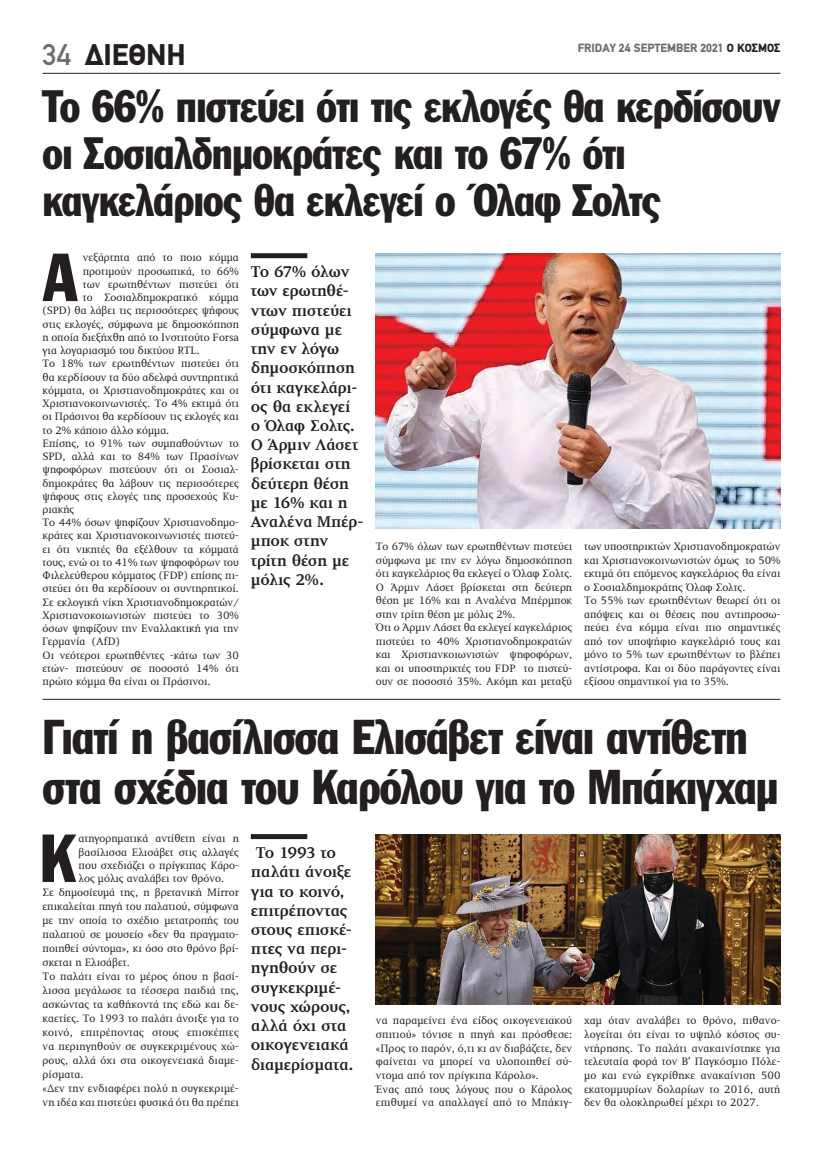
<style>
.page{position:relative;width:823px;height:1149px;background:#fff}
.page>*{position:absolute;margin:0;border:0;box-sizing:border-box;transform-origin:0 0}
.t1{font:66.6px "Franklin Gothic Greek Cond";color:#231f20}
.t2{font:48px/50px "Franklin Gothic Greek Cond";letter-spacing:-.02em;color:#231f20}
.t3{font:44.6px/46.7px "Franklin Gothic Greek Cond";letter-spacing:-.02em;color:#231f20}
.t4{font:900 30px "PF Din Text";color:#231f20}
.t5{font:700 16px/19.2px "PF Diplomat";letter-spacing:-.015em;color:#231f20}
.t6{font:900 12px "PF Din Text";color:#6c6d70}
.t7{font:11px/13.5px "PF Diplomat";color:#231f20}
.s1{font-weight:500;color:#6c6d70}
.s2{color:#231f20}
</style>
<div class="page">
<hr style="left:43px;top:73px;width:737px;height:1px;background:#231f20">
<svg style="left:251px;top:834px;width:56px;height:4px"></svg>
<div style="left:251px;top:253px;width:56px;height:5px;background:#231f20"></div>
<img style="left:375px;top:253px;width:405px;height:275px">
<img style="left:375px;top:834px;width:405px;height:170px">
<hr style="left:43px;top:698px;width:737px;height:1px;background:#231f20">
<h3 class="t4" style="left:43px;top:37px;width:145px"><span class="s1">34</span> ΔΙΕΘΝΗ</h3>
<p class="t6" style="left:577px;top:40px;width:204px">FRIDAY 24 SEPTEMBER 2021 <span class="s2">Ο ΚΟΣΜΟΣ</span></p>
<h3 class="t3" style="left:42px;top:83px;width:738px">Το 66% πιστεύει ότι τις εκλογές θα κερδίσουν οι Σοσιαλδημοκράτες και το 67% ότι καγκελάριος θα εκλεγεί ο Όλαφ Σολτς</h3>
<h1 class="t1" style="left:43px;top:239px;width:35px">Α</h1>
<p class="t7" style="left:83px;top:251px;width:157px">νεξάρτητα από το ποιο κόμμα</p>
<p class="t7" style="left:83px;top:264px;width:157px">προτιμούν προσωπικά, το 66%</p>
<p class="t7" style="left:83px;top:277px;width:157px">των ερωτηθέντων πιστεύει ότι</p>
<p class="t7" style="left:83px;top:291px;width:157px">το Σοσιαλδημοκρατικό κόμμα</p>
<p class="t7" style="left:43px;top:304px;width:198px">(SPD) θα λάβει τις περισσότερες ψήφους</p>
<p class="t7" style="left:43px;top:317px;width:198px">στις εκλογές, σύμφωνα με δημοσκόπηση</p>
<p class="t7" style="left:43px;top:330px;width:198px">η οποία διεξήχθη από το Ινστιτούτο Forsa</p>
<p class="t7" style="left:43px;top:344px;width:158px">για λογαριασμό του δικτύου RTL.</p>
<p class="t7" style="left:43px;top:357px;width:198px">Tο 18% των ερωτηθέντων πιστεύει ότι</p>
<p class="t7" style="left:43px;top:370px;width:198px">θα κερδίσουν τα δύο αδελφά συντηρητικά</p>
<p class="t7" style="left:43px;top:383px;width:198px">κόμματα, οι Χριστιανοδημοκράτες και οι</p>
<p class="t7" style="left:43px;top:397px;width:198px">Χριστιανοκοινωνιστές. Το 4% εκτιμά ότι</p>
<p class="t7" style="left:43px;top:410px;width:198px">οι Πράσινοι θα κερδίσουν τις εκλογές και</p>
<p class="t7" style="left:43px;top:423px;width:128px">το 2% κάποιο άλλο κόμμα.</p>
<p class="t7" style="left:43px;top:436px;width:198px">Επίσης, το 91% των συμπαθούντων το</p>
<p class="t7" style="left:43px;top:449px;width:198px">SPD, αλλά και το 84% των Πρασίνων</p>
<p class="t7" style="left:43px;top:463px;width:198px">ψηφοφόρων πιστεύουν ότι οι Σοσιαλ-</p>
<p class="t7" style="left:43px;top:476px;width:198px">δημοκράτες θα λάβουν τις περισσότερες</p>
<p class="t7" style="left:43px;top:489px;width:198px">ψήφους στις ελογές τιης προσεχούς Κυ-</p>
<p class="t7" style="left:43px;top:502px;width:33px">ριακής</p>
<p class="t7" style="left:43px;top:516px;width:198px">Το 44% όσων ψηφίζουν Χριστιανοδημο-</p>
<p class="t7" style="left:43px;top:529px;width:198px">κράτες και Χριστιανοκοινωνιστές πιστεύ-</p>
<p class="t7" style="left:43px;top:542px;width:198px">ει ότι νικητές θα εξέλθουν τα κόμματά</p>
<p class="t7" style="left:43px;top:555px;width:198px">τους, ενώ οι το 41% των ψηφοφόρων του</p>
<p class="t7" style="left:43px;top:569px;width:198px">Φιλελεύθερου κόμματος (FDP) επίσης πι-</p>
<p class="t7" style="left:43px;top:582px;width:198px">στεύει ότι θα κερδίσουν οι συντηρητικοί.</p>
<p class="t7" style="left:43px;top:595px;width:198px">Σε εκλογική νίκη Χριστιανοδημοκρατών/</p>
<p class="t7" style="left:43px;top:608px;width:198px">Χριστιανοκοιωνιστών πιστεύει το 30%</p>
<p class="t7" style="left:43px;top:622px;width:198px">όσων ψηφίζουν την Εναλλακτική για την</p>
<p class="t7" style="left:43px;top:635px;width:79px">Γερμανία (AfD)</p>
<p class="t7" style="left:43px;top:648px;width:198px">Οι νεότεροι ερωτηθέντες -κάτω των 30</p>
<p class="t7" style="left:43px;top:661px;width:198px">ετών- πιστεύουν σε ποσοστό 14% ότι</p>
<p class="t7" style="left:43px;top:674px;width:169px">πρώτο κόμμα θα είναι οι Πράσινοι.</p>
<h3 class="t5" style="left:251px;top:262px;width:114px">Το 67% όλων των ερωτηθέ&shy;ντων πιστεύει σύμφωνα με την εν λόγω δημοσκόπηση ότι καγκελάρι&shy;ος θα εκλεγεί ο Όλαφ Σολτς.<br>Ο Άρμιν Λάσετ βρίσκεται στη δεύτερη θέση με 16% και η<br>Αναλένα Μπέρ&shy;μποκ στην τρίτη θέση με μόλις 2%.</h3>
<p class="t7" style="left:375px;top:540px;width:198px">Το 67% όλων των ερωτηθέντων πιστεύει σύμφωνα με την εν λόγω δημοσκόπηση ότι καγκελάριος θα εκλεγεί ο Όλαφ Σολτς.<br>Ο Άρμιν Λάσετ βρίσκεται στη δεύτερη θέση με 16% και η Αναλένα Μπέρμποκ στην τρίτη θέση με μόλις 2%.<br>Ότι ο Άρμιν Λάσετ θα εκλεγεί καγκελάριος πιστεύει το 40% Χριστιανοδημοκρατών και Χριστιανκοιωνιστών ψηφοφόρων, και οι υποστηρικτές του FDP το πιστεύ&shy;ουν σε ποσοστό 35%. Ακόμη και μεταξύ</p>
<p class="t7" style="left:583px;top:540px;width:198px">των υποστηρικτών Χριστιανοδημοκρατών και Χριστιανοκοινωνιστών όμως το 50% εκτιμά ότι επόμενος καγκελάριος θα είναι ο Σοσιαλδημοκράτης Όλαφ Σολτς.<br>Το 55% των ερωτηθέντων θεωρεί ότι οι απόψεις και οι θέσεις που αντιπροσω&shy;πεύει ένα κόμμα είναι πιο σημαντικές από τον υποψήφιο καγκελάριό τους και μόνο το 5% των ερωτηθέντων το βλέπει αντίστροφα. Και οι δύο παράγοντες είναι εξίσου σημαντικοί για το 35%.</p>
<h2 class="t2" style="left:43px;top:711px;width:737px">Γιατί η βασίλισσα Ελισάβετ είναι αντίθετη στα σχέδια του Καρόλου για το Μπάκιγχαμ</h2>
<h1 class="t1" style="left:40px;top:820px;width:38px">Κ</h1>
<p class="t7" style="left:79px;top:831px;width:162px">ατηγορηματικά αντίθετη είναι η</p>
<p class="t7" style="left:79px;top:845px;width:162px">βασίλισσα Ελισάβετ στις αλλαγές</p>
<p class="t7" style="left:79px;top:858px;width:162px">που σχεδιάζει ο πρίγκιπας Κάρο-</p>
<p class="t7" style="left:79px;top:871px;width:147px">λος μόλις αναλάβει τον θρόνο.</p>
<p class="t7" style="left:43px;top:885px;width:198px">Σε δημοσίευμά της, η βρετανική Mirror</p>
<p class="t7" style="left:43px;top:899px;width:198px">επικαλείται πηγή του παλατιού, σύμφωνα</p>
<p class="t7" style="left:43px;top:913px;width:198px">με την οποία το σχέδιο μετατροπής του</p>
<p class="t7" style="left:43px;top:927px;width:198px">παλατιού σε μουσείο «δεν θα πραγματο-</p>
<p class="t7" style="left:43px;top:941px;width:198px">ποιηθεί σύντομα», κι όσο στο θρόνο βρί-</p>
<p class="t7" style="left:43px;top:955px;width:89px">σκεται η Ελισάβετ.</p>
<p class="t7" style="left:43px;top:969px;width:198px">Το παλάτι είναι το μέρος όπου η βασί-</p>
<p class="t7" style="left:43px;top:983px;width:198px">λισσα μεγάλωσε τα τέσσερα παιδιά της,</p>
<p class="t7" style="left:43px;top:997px;width:198px">ασκώντας τα καθήκοντά της εδώ και δε-</p>
<p class="t7" style="left:43px;top:1011px;width:198px">καετίες. Το 1993 το παλάτι άνοιξε για το</p>
<p class="t7" style="left:43px;top:1025px;width:198px">κοινό, επιτρέποντας στους επισκέπτες</p>
<p class="t7" style="left:43px;top:1039px;width:198px">να περιηγηθούν σε συγκεκριμένους χώ-</p>
<p class="t7" style="left:43px;top:1053px;width:198px">ρους, αλλά όχι στα οικογενειακά διαμε-</p>
<p class="t7" style="left:43px;top:1067px;width:43px">ρίσματα.</p>
<p class="t7" style="left:43px;top:1081px;width:198px">«Δεν την ενδιαφέρει πολύ η συγκεκριμέ-</p>
<p class="t7" style="left:43px;top:1095px;width:198px">νη ιδέα και πιστεύει φυσικά ότι θα πρέπει</p>
<h3 class="t5" style="left:251px;top:843px;width:104px;text-indent:5px">Το 1993 το παλάτι άνοιξε για το κοινό, επιτρέποντας στους επισκέ&shy;πτες να περι&shy;ηγηθούν σε συγκεκριμέ&shy;νους χώρους, αλλά όχι στα οικογενειακά διαμερίσματα.</h3>
<p class="t7" style="left:375px;top:1013px;width:198px">να παραμείνει ένα είδος οικογενειακού σπιτιού» τόνισε η πηγή και πρόσθεσε: «Προς το παρόν, ό,τι κι αν διαβάζετε, δεν φαίνεται να μπορεί να υλοποιηθεί σύ&shy;ντομα από τον πρίγκιπα Κάρολο».<br>Ένας από τους λόγους που ο Κάρολος επιθυμεί να απαλλαγεί από το Μπάκιγ-</p>
<p class="t7" style="left:583px;top:1013px;width:198px;text-align:justify">χαμ όταν αναλάβει το θρόνο, πιθανο&shy;λογείται ότι είναι το υψηλό κόστος συ&shy;ντήρησης. Το παλάτι ανακαινίστηκε για τελευταία φορά τον Β’ Παγκόσμιο Πόλε&shy;μο και ενώ εγκρίθηκε ανακαίνιση 500 εκατομμυρίων δολαρίων το 2016, αυτή δεν θα ολοκληρωθεί μέχρι το 2027.</p>
</div>
